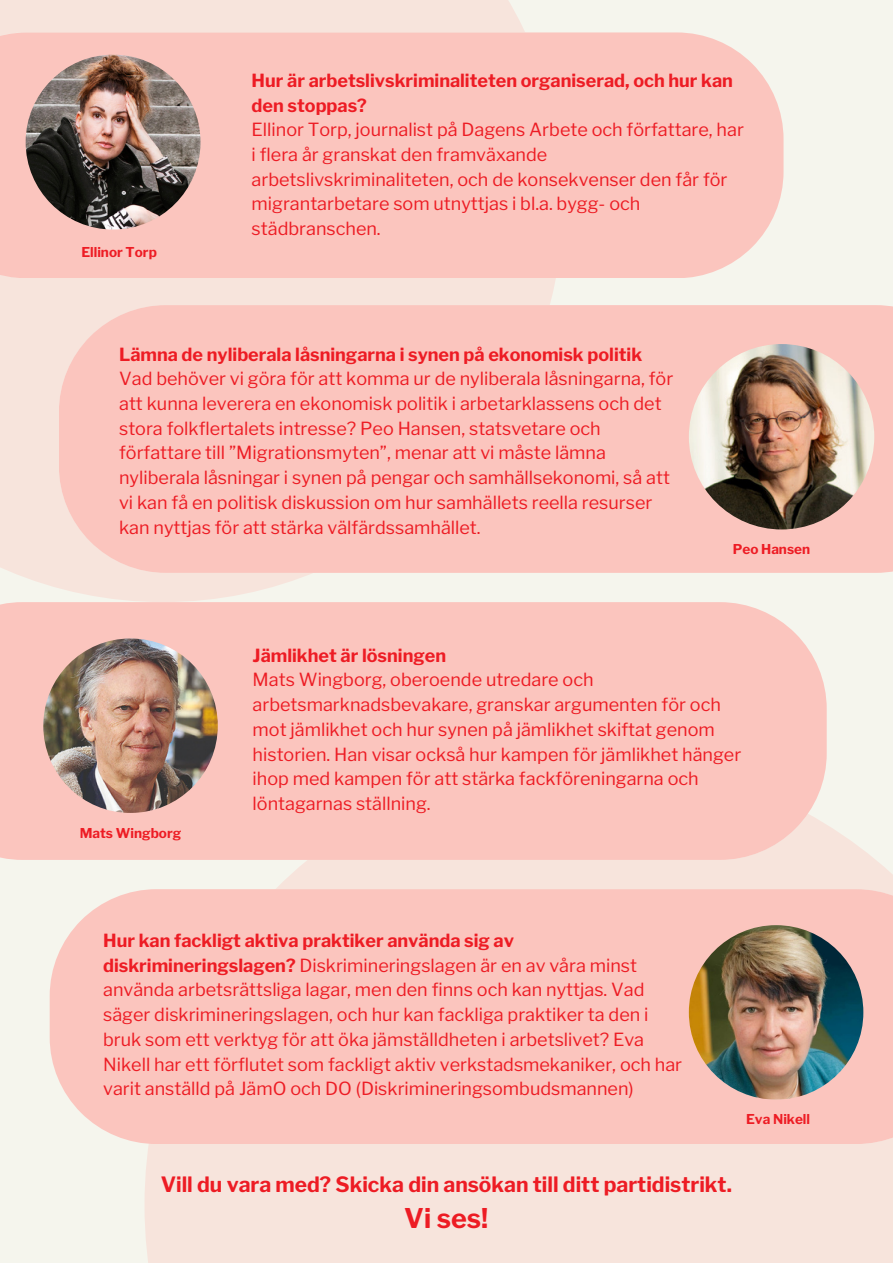
<style>
.page{position:relative;width:893px;height:1264px;background:#fff}
.page>*{position:absolute;margin:0;border:0;box-sizing:border-box;transform-origin:0 0}
.t1{font:700 27px "Libre Franklin";color:#ed1c24}
.t2{font:700 21px "Libre Franklin";color:#ed1c24}
.t3{font:18px/24.8px "Libre Franklin";color:#ed1c24}
.t4{font:700 18px/24.8px "Libre Franklin";color:#ed1c24}
.t5{font:700 13.5px "Libre Franklin";color:#ed1c24}
.s1{font-weight:700}
</style>
<div class="page">
<div style="left:0;top:0;width:892px;height:1262px;background:#f5f5ed"></div>
<div style="left:0;top:0;width:563px;height:602px;background:linear-gradient(to right,#f7e3db,#f6ede5)"></div>
<svg style="left:144px;top:758px;width:748px;height:504px;background:#f6e5dd"></svg>
<div style="left:50px;top:889px;width:842px;height:254px;background:#fbc5be"></div>
<div style="left:59px;top:305px;width:833px;height:268px;background:#fbc5be"></div>
<div style="left:0;top:602px;width:826px;height:258px;background:#fbc5be"></div>
<img style="left:43px;top:638px;width:175px;height:175px;border-radius:50%">
<img style="left:688px;top:925px;width:175px;height:174px;border-radius:50%">
<div style="left:0;top:32px;width:783px;height:246px;background:#fbc5be"></div>
<img style="left:688px;top:344px;width:186px;height:185px;border-radius:50%">
<img style="left:26px;top:55px;width:174px;height:174px;border-radius:50%">
<p class="t5" style="left:81px;top:244px;width:77px">Ellinor Torp</p>
<p class="t4" style="left:252px;top:68px;width:483px">Hur är arbetslivskriminaliteten organiserad, och hur kan den stoppas?</p>
<p class="t3" style="left:252px;top:117px;width:493px">Ellinor Torp, journalist på Dagens Arbete och författare, har i flera år granskat den framväxande arbetslivskriminaliteten, och de konsekvenser den får för migrantarbetare som utnyttjas i bl.a. bygg- och städbranschen.</p>
<p class="t3" style="left:119px;top:341px;width:555px"><span class="s1">Lämna de nyliberala låsningarna i synen på ekonomisk politik </span>Vad behöver vi göra för att komma ur de nyliberala låsningarna, för att kunna leverera en ekonomisk politik i arbetarklassens och det stora folkflertalets intresse? Peo Hansen, statsvetare och författare till ”Migrationsmyten”, menar att vi måste lämna nyliberala låsningar i synen på pengar och samhällsekonomi, så att vi kan få en politisk diskussion om hur samhällets reella resurser kan nyttjas för att stärka välfärdssamhället.</p>
<p class="t5" style="left:732px;top:541px;width:79px">Peo Hansen</p>
<p class="t5" style="left:80px;top:825px;width:103px">Mats Wingborg</p>
<p class="t4" style="left:253px;top:643px;width:195px">Jämlikhet är lösningen</p>
<p class="t3" style="left:253px;top:667px;width:490px">Mats Wingborg, oberoende utredare och arbetsmarknadsbevakare, granskar argumenten för och mot jämlikhet och hur synen på jämlikhet skiftat genom historien. Han visar också hur kampen för jämlikhet hänger ihop med kampen för att stärka fackföreningarna och löntagarnas ställning.</p>
<p class="t3" style="left:103px;top:928px;width:580px"><span class="s1">Hur kan fackligt aktiva praktiker använda sig av diskrimineringslagen?</span> Diskrimineringslagen är en av våra minst använda arbetsrättsliga lagar, men den finns och kan nyttjas. Vad säger diskrimineringslagen, och hur kan fackliga praktiker ta den i bruk som ett verktyg för att öka jämställdheten i arbetslivet? Eva Nikell har ett förflutet som fackligt aktiv verkstadsmekaniker, och har varit anställd på JämO och DO (Diskrimineringsombudsmannen)</p>
<p class="t5" style="left:746px;top:1111px;width:65px">Eva Nikell</p>
<p class="t2" style="left:161px;top:1171px;width:572px">Vill du vara med? Skicka din ansökan till ditt partidistrikt.</p>
<p class="t1" style="left:404px;top:1202px;width:85px">Vi ses!</p>
</div>
